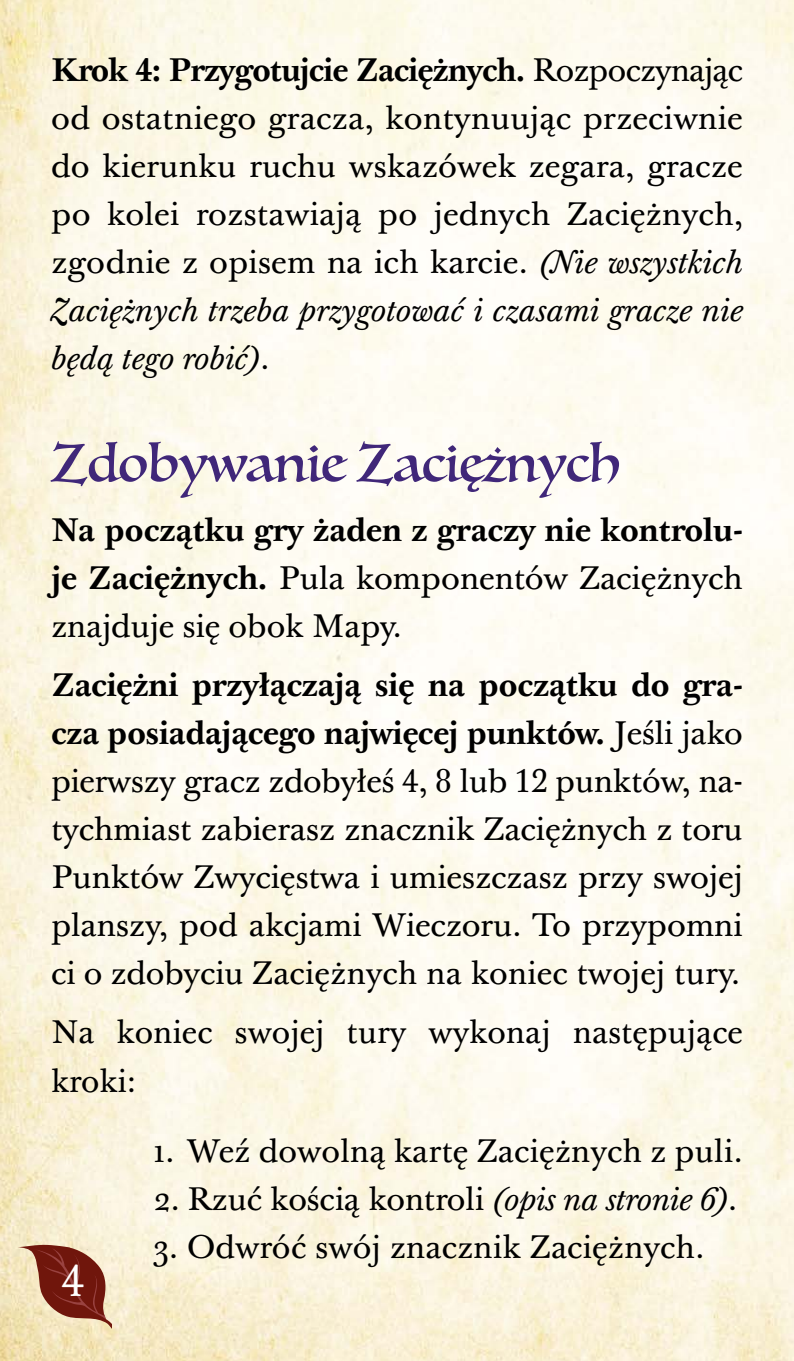
<style>
.page{position:relative;width:794px;height:1361px;background:#fff}
.page>*{position:absolute;margin:0;border:0;box-sizing:border-box;transform-origin:0 0}
.Sub_Header{font:52px "Luminari";color:#402779}
.t1{font:44px "Baskerville Ten Pro";color:#fff}
.Body{font:32px/48px "Baskerville Ten Pro";color:#000;text-align:justify}
.Body-2{font:700 32px/48px "Baskerville Ten Pro";letter-spacing:-.01em;color:#000;text-align:justify}
.s1{font-weight:700}
.s2{font-style:italic}
.s3{font-weight:400}
</style>
<div class="page">
<svg style="left:18px;top:1245px;width:94px;height:87px;background:#b27e67"></svg>
<p class="Body" style="left:51px;top:47px;width:693px"><span class="s1">Krok 4: Przygotujcie Zaciężnych.</span> Rozpoczynając od ostatniego gracza, kontynuując przeciwnie do kierunku ruchu wskazówek zegara, gracze po kolei rozstawiają po jednych Zaciężnych, zgodnie z opisem na ich karcie. <span class="s2">(Nie wszystkich Zaciężnych trzeba przygotować i czasami gracze nie będą tego robić)</span>.</p>
<p class="Sub_Header" style="left:51px;top:419px;width:572px">Zdobywanie Zaciężnych</p>
<p class="Body-2" style="left:51px;top:507px;width:693px">Na początku gry żaden z graczy nie kontrolu&shy;je Zaciężnych. <span class="s3">Pula komponentów Zaciężnych znajduje się obok Mapy.</span></p>
<p class="Body" style="left:51px;top:662px;width:693px"><span class="s1">Zaciężni przyłączają się na początku do gra&shy;cza posiadającego najwięcej punktów.</span> Jeśli jako pierwszy gracz zdobyłeś 4, 8 lub 12 punktów, na&shy;tychmiast zabierasz znacznik Zaciężnych z toru Punktów Zwycięstwa i umieszczasz przy swojej planszy, pod akcjami Wieczoru. To przypomni ci o zdobyciu Zaciężnych na koniec twojej tury.</p>
<p class="Body" style="left:51px;top:1010px;width:693px">Na koniec swojej tury wykonaj następujące kroki:</p>
<h2 class="t1" style="left:62px;top:1255px;width:24px">4</h2>
<p class="Body" style="left:153px;top:1128px;width:591px">1. Weź dowolną kartę Zaciężnych z puli.</p>
<p class="Body" style="left:153px;top:1176px;width:586px">2. Rzuć kością kontroli <span class="s2">(opis na stronie 6)</span>.</p>
<p class="Body" style="left:153px;top:1224px;width:553px">3. Odwróć swój znacznik Zaciężnych.</p>
</div>
